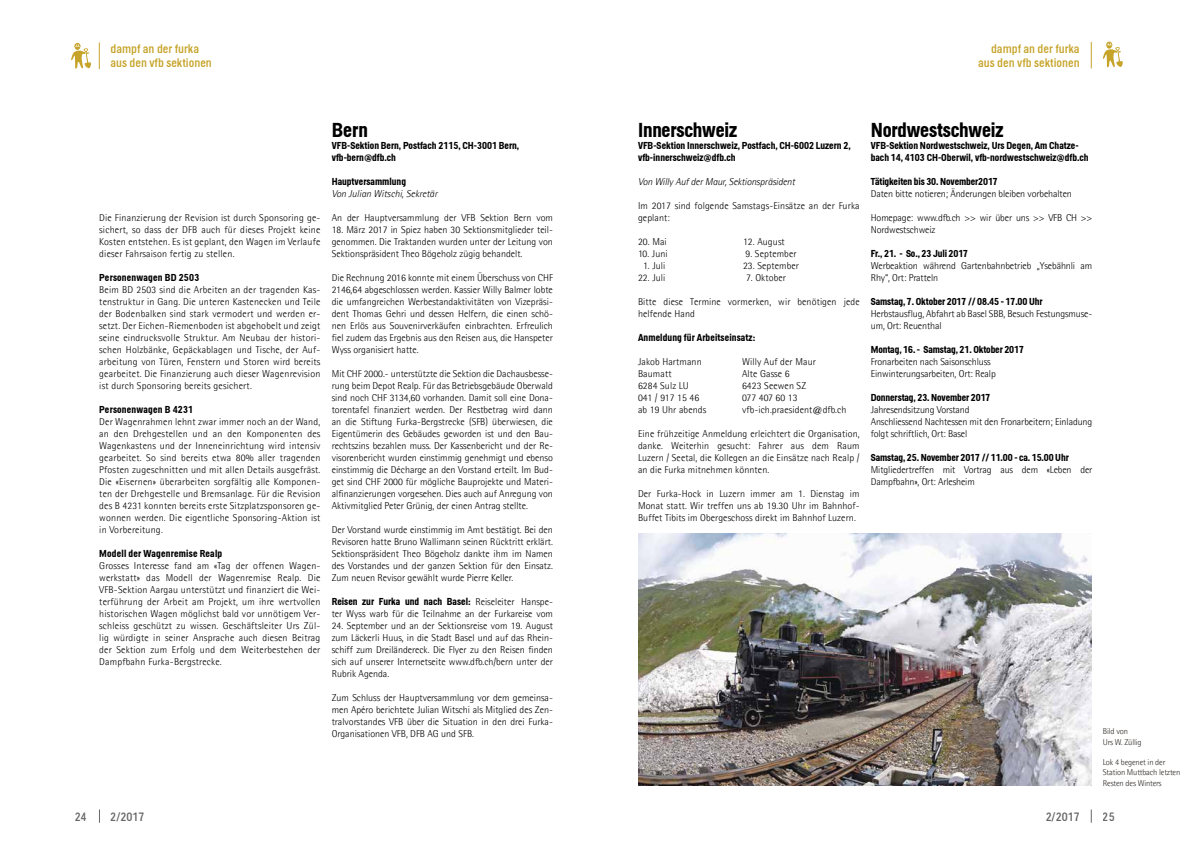
<style>
.page{position:relative;width:1191px;height:842px;background:#fff}
.page>*{position:absolute;margin:0;border:0;box-sizing:border-box;transform-origin:0 0}
.t1{font:700 20px "Helsinki";letter-spacing:-.01em;color:#000}
.t2{font:12px/14.4px "Helsinki";color:#c6a42a;text-align:right}
.t3{font:12px "Helsinki";color:#000}
.t4{font:300 10px/12px "Agfa Rotis Semisans";color:#000;text-align:justify}
.t5{font:700 10px/12px "Helsinki";color:#000}
.t6{font:700 10px "Helsinki";letter-spacing:.02em;color:#000}
.t7{font:italic 300 10px "Agfa Rotis Semisans";letter-spacing:-.01em;color:#000}
.t8{font:300 8.5px/10.3px "Agfa Rotis Semisans";letter-spacing:-.02em;color:#2e2925}
.s1{font-family:"Agfa Rotis Semisans";font-weight:300}
</style>
<div class="page">
<svg style="left:99px;top:809px;width:1px;height:14px"></svg>
<svg style="left:1090px;top:809px;width:1px;height:14px"></svg>
<svg style="left:99px;top:43px;width:1px;height:26px"></svg>
<svg style="left:1090px;top:42px;width:1px;height:26px"></svg>
<svg style="left:71px;top:43px;width:20px;height:26px"></svg>
<svg style="left:1102px;top:42px;width:20px;height:26px"></svg>
<img style="left:638px;top:533px;width:453px;height:252px">
<p class="t2" style="left:110px;top:41px;width:103px;text-align:left">dampf an der furka aus den vfb sektionen</p>
<p class="t4" style="left:99px;top:212px;width:223px">Die Finanzierung der Revision ist durch Sponsoring ge&shy;sichert, so dass der DFB auch für dieses Projekt keine Kosten entstehen. Es ist geplant, den Wagen im Verlaufe dieser Fahrsaison fertig zu stellen.</p>
<p class="t6" style="left:99px;top:272px;width:102px">Personenwagen BD 2503</p>
<p class="t4" style="left:99px;top:284px;width:223px">Beim BD 2503 sind die Arbeiten an der tragenden Kas&shy;tenstruktur in Gang. Die unteren Kastenecken und Teile der Bodenbalken sind stark vermodert und werden er&shy;setzt. Der Eichen-Riemenboden ist abgehobelt und zeigt seine eindrucksvolle Struktur. Am Neubau der histori&shy;schen Holzbänke, Gepäckablagen und Tische, der Auf&shy;arbeitung von Türen, Fenstern und Storen wird bereits gearbeitet. Die Finanzierung auch dieser Wagenrevision ist durch Sponsoring bereits gesichert.</p>
<p class="t6" style="left:99px;top:404px;width:96px">Personenwagen B 4231</p>
<p class="t4" style="left:99px;top:416px;width:223px">Der Wagenrahmen lehnt zwar immer noch an der Wand, an den Drehgestellen und an den Komponenten des Wagenkastens und der Inneneinrichtung wird intensiv gearbeitet. So sind bereits etwa 80% aller tragenden Pfosten zugeschnitten und mit allen Details ausgefräst.<br>Die «Eisernen» überarbeiten sorgfältig alle Komponen&shy;ten der Drehgestelle und Bremsanlage. Für die Revision des B 4231 konnten bereits erste Sitzplatzsponsoren ge&shy;wonnen werden. Die eigentliche Sponsoring-Aktion ist in Vorbereitung.</p>
<p class="t6" style="left:99px;top:548px;width:125px">Modell der Wagenremise Realp</p>
<p class="t4" style="left:99px;top:560px;width:223px">Grosses Interesse fand am «Tag der offenen Wagen&shy;werkstatt» das Modell der Wagenremise Realp. Die VFB-Sektion Aargau unterstützt und finanziert die Wei&shy;terführung der Arbeit am Projekt, um ihre wertvollen historischen Wagen möglichst bald vor unnötigem Ver&shy;schleiss geschützt zu wissen. Geschäftsleiter Urs Zül&shy;lig würdigte in seiner Ansprache auch diesen Beitrag der Sektion zum Erfolg und dem Weiterbestehen der Dampfbahn Furka-Bergstrecke.</p>
<h1 class="t1" style="left:332px;top:118px;width:38px">Bern</h1>
<p class="t5" style="left:332px;top:140px;width:189px">VFB-Sektion Bern, Postfach 2115, CH-3001 Bern, vfb-bern@dfb.ch</p>
<p class="t5" style="left:332px;top:176px;width:76px">Hauptversammlung</p>
<p class="t7" style="left:332px;top:188px;width:107px">Von Julian Witschi, Sekretär</p>
<p class="t4" style="left:332px;top:212px;width:223px">An der Hauptversammlung der VFB Sektion Bern vom</p>
<p class="t4" style="left:332px;top:224px;width:223px">18. März 2017 in Spiez haben 30 Sektionsmitglieder teil&shy;genommen. Die Traktanden wurden unter der Leitung von Sektionspräsident Theo Bögeholz zügig behandelt.</p>
<p class="t4" style="left:332px;top:272px;width:223px">Die Rechnung 2016 konnte mit einem Überschuss von CHF 2146,64 abgeschlossen werden. Kassier Willy Balmer lobte die umfangreichen Werbestandaktivitäten von Vizepräsi&shy;dent Thomas Gehri und dessen Helfern, die einen schö&shy;nen Erlös aus Souvenirverkäufen einbrachten. Erfreulich fiel zudem das Ergebnis aus den Reisen aus, die Hanspeter Wyss organisiert hatte.</p>
<p class="t4" style="left:332px;top:368px;width:223px">Mit CHF 2000.- unterstützte die Sektion die Dachausbesse&shy;rung beim Depot Realp. Für das Betriebsgebäude Oberwald sind noch CHF 3134,60 vorhanden. Damit soll eine Dona&shy;torentafel finanziert werden. Der Restbetrag wird dann an die Stiftung Furka-Bergstrecke (SFB) überwiesen, die Eigentümerin des Gebäudes geworden ist und den Bau&shy;rechtszins bezahlen muss. Der Kassenbericht und der Re&shy;visorenbericht wurden einstimmig genehmigt und ebenso einstimmig die Décharge an den Vorstand erteilt. Im Bud&shy;get sind CHF 2000 für mögliche Bauprojekte und Materi&shy;alfinanzierungen vorgesehen. Dies auch auf Anregung von Aktivmitglied Peter Grünig, der einen Antrag stellte.</p>
<p class="t4" style="left:332px;top:524px;width:223px">Der Vorstand wurde einstimmig im Amt bestätigt. Bei den Revisoren hatte Bruno Wallimann seinen Rücktritt erklärt.<br>Sektionspräsident Theo Bögeholz dankte ihm im Namen des Vorstandes und der ganzen Sektion für den Einsatz.<br>Zum neuen Revisor gewählt wurde Pierre Keller.</p>
<p class="t5" style="left:332px;top:596px;width:223px">Reisen zur Furka und nach Basel: <span class="s1">Reiseleiter Hanspe-</span></p>
<p class="t4" style="left:332px;top:608px;width:223px">ter Wyss warb für die Teilnahme an der Furkareise vom</p>
<p class="t4" style="left:332px;top:620px;width:223px">24. September und an der Sektionsreise vom 19. August zum Läckerli Huus, in die Stadt Basel und auf das Rhein&shy;schiff zum Dreiländereck. Die Flyer zu den Reisen finden sich auf unserer Internetseite www.dfb.ch/bern unter der Rubrik Agenda.</p>
<p class="t4" style="left:332px;top:692px;width:223px">Zum Schluss der Hauptversammlung vor dem gemeinsa&shy;men Apéro berichtete Julian Witschi als Mitglied des Zen&shy;tralvorstandes VFB über die Situation in den drei Furka-Organisationen VFB, DFB AG und SFB.</p>
<p class="t2" style="left:978px;top:41px;width:103px">dampf an der furka aus den vfb sektionen</p>
<h1 class="t1" style="left:638px;top:118px;width:101px">Innerschweiz</h1>
<p class="t5" style="left:638px;top:140px;width:214px">VFB-Sektion Innerschweiz, Postfach, CH-6002 Luzern 2, vfb-innerschweiz@dfb.ch</p>
<p class="t7" style="left:638px;top:176px;width:158px">Von Willy Auf der Maur, Sektionspräsident</p>
<p class="t4" style="left:638px;top:200px;width:223px">Im 2017 sind folgende Samstags-Einsätze an der Furka geplant:</p>
<p class="t4" style="left:638px;top:236px;width:30px">20. Mai</p>
<p class="t4" style="left:743px;top:236px;width:43px">12. August</p>
<p class="t4" style="left:638px;top:248px;width:31px">10. Juni</p>
<p class="t4" style="left:745px;top:248px;width:52px">9. September</p>
<p class="t4" style="left:643px;top:260px;width:24px">1. Juli</p>
<p class="t4" style="left:743px;top:260px;width:57px">23. September</p>
<p class="t4" style="left:638px;top:272px;width:29px">22. Juli</p>
<p class="t4" style="left:746px;top:272px;width:41px">7. Oktober</p>
<p class="t4" style="left:638px;top:296px;width:223px">Bitte diese Termine vormerken, wir benötigen jede helfende Hand</p>
<p class="t5" style="left:638px;top:332px;width:119px">Anmeldung für Arbeitseinsatz:</p>
<p class="t4" style="left:638px;top:356px;width:65px">Jakob Hartmann</p>
<p class="t4" style="left:742px;top:356px;width:75px">Willy Auf der Maur</p>
<p class="t4" style="left:638px;top:368px;width:35px">Baumatt</p>
<p class="t4" style="left:742px;top:368px;width:49px">Alte Gasse 6</p>
<p class="t4" style="left:638px;top:380px;width:52px">6284 Sulz LU</p>
<p class="t4" style="left:742px;top:380px;width:66px">6423 Seewen SZ</p>
<p class="t4" style="left:638px;top:392px;width:63px">041 / 917 15 46</p>
<p class="t4" style="left:742px;top:392px;width:57px">077 407 60 13</p>
<p class="t4" style="left:638px;top:404px;width:70px">ab 19 Uhr abends</p>
<p class="t4" style="left:742px;top:404px;width:106px">vfb-ich.praesident@dfb.ch</p>
<p class="t4" style="left:638px;top:428px;width:223px">Eine frühzeitige Anmeldung erleichtert die Organisation, danke. Weiterhin gesucht: Fahrer aus dem Raum Luzern / Seetal, die Kollegen an die Einsätze nach Realp / an die Furka mitnehmen könnten.</p>
<p class="t4" style="left:638px;top:488px;width:223px">Der Furka-Hock in Luzern immer am 1. Dienstag im Monat statt. Wir treffen uns ab 19.30 Uhr im Bahnhof-Buffet Tibits im Obergeschoss direkt im Bahnhof Luzern.</p>
<h1 class="t1" style="left:870px;top:118px;width:134px">Nordwestschweiz</h1>
<p class="t5" style="left:870px;top:140px;width:219px">VFB-Sektion Nordwestschweiz, Urs Degen, Am Chatze&shy;bach 14, 4103 CH-Oberwil, vfb-nordwestschweiz@dfb.ch</p>
<p class="t5" style="left:870px;top:176px;width:129px">Tätigkeiten bis 30. November2017</p>
<p class="t4" style="left:870px;top:188px;width:203px">Daten bitte notieren; Änderungen bleiben vorbehalten</p>
<p class="t4" style="left:870px;top:212px;width:223px">Homepage: www.dfb.ch &gt;&gt; wir über uns &gt;&gt; VFB CH &gt;&gt;<br>Nordwestschweiz</p>
<p class="t5" style="left:870px;top:248px;width:99px">Fr., 21. - So., 23 Juli 2017</p>
<p class="t4" style="left:870px;top:260px;width:223px">Werbeaktion während Gartenbahnbetrieb „Ysebähnli am<br>Rhy“, Ort: Pratteln</p>
<p class="t5" style="left:870px;top:296px;width:173px">Samstag, 7. Oktober 2017 // 08.45 - 17.00 Uhr</p>
<p class="t4" style="left:870px;top:308px;width:223px">Herbstausflug, Abfahrt ab Basel SBB, Besuch Festungsmuse&shy;um, Ort: Reuenthal</p>
<p class="t5" style="left:870px;top:344px;width:155px">Montag, 16. - Samstag, 21. Oktober 2017</p>
<p class="t4" style="left:870px;top:356px;width:127px">Fronarbeiten nach Saisonschluss<br>Einwinterungsarbeiten, Ort: Realp</p>
<p class="t5" style="left:870px;top:392px;width:121px">Donnerstag, 23. November 2017</p>
<p class="t4" style="left:870px;top:404px;width:223px;text-align:left">Jahresendsitzung Vorstand<br>Anschliessend Nachtessen mit den Fronarbeitern; Einladung folgt schriftlich, Ort: Basel</p>
<p class="t5" style="left:870px;top:452px;width:199px">Samstag, 25. November 2017 // 11.00 - ca. 15.00 Uhr</p>
<p class="t4" style="left:870px;top:464px;width:223px">Mitgliedertreffen mit Vortrag aus dem «Leben der<br>Dampfbahn», Ort: Arlesheim</p>
<p class="t8" style="left:1102px;top:726px;width:40px">Bild von<br>Urs W. Züllig</p>
<p class="t8" style="left:1102px;top:757px;width:79px">Lok 4 begenet in der<br>Station Muttbach letzten<br>Resten des Winters</p>
<p class="t3" style="left:75px;top:810px;width:13px">24</p>
<p class="t3" style="left:110px;top:810px;width:36px">2/2017</p>
<p class="t3" style="left:1045px;top:810px;width:36px">2/2017</p>
<p class="t3" style="left:1102px;top:810px;width:13px">25</p>
</div>
